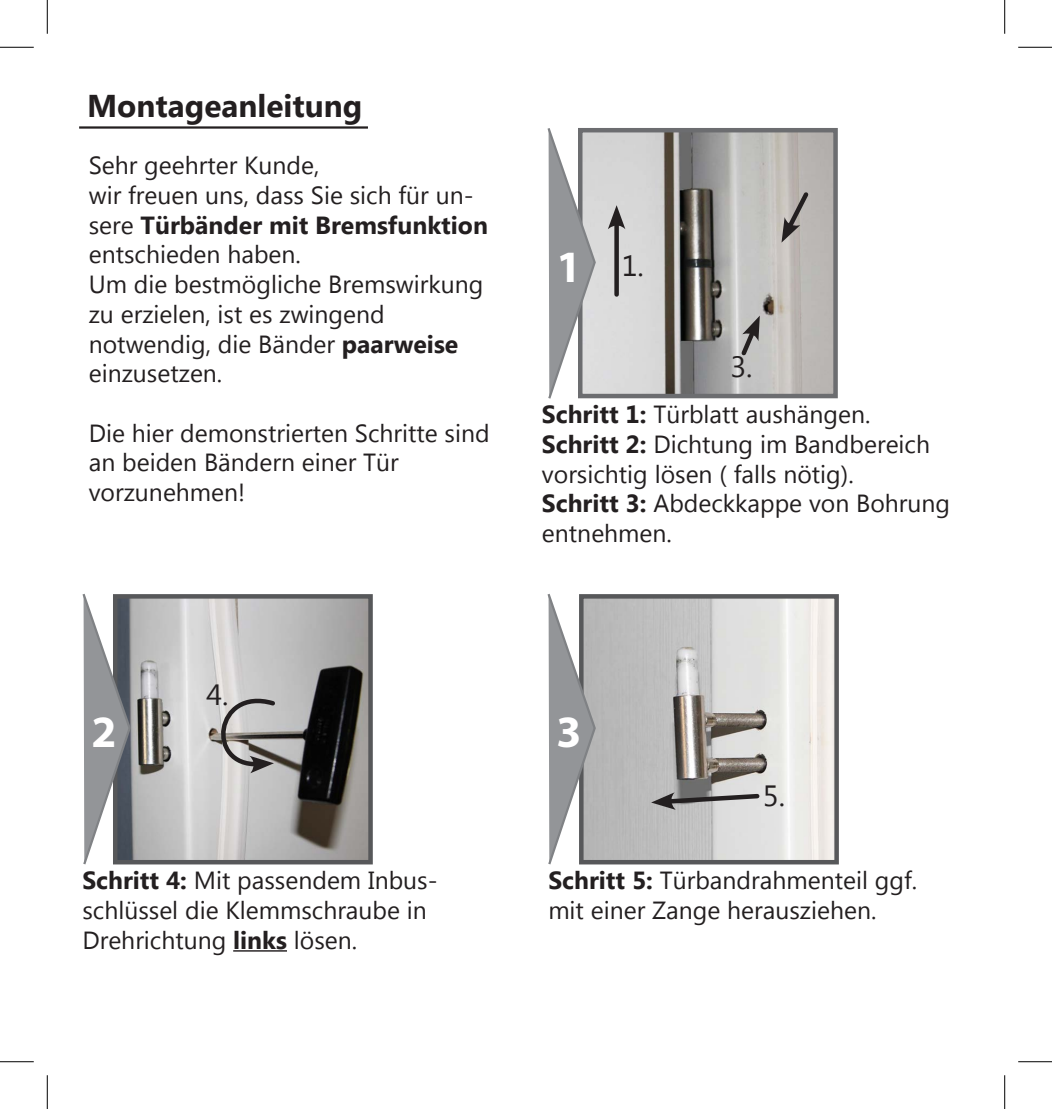
<style>
.page{position:relative;width:1052px;height:1109px;background:#fff}
.page>*{position:absolute;margin:0;border:0;box-sizing:border-box;transform-origin:0 0}
.t1{font:700 45px "Myriad Pro";color:#fff}
.t2{font:700 31.5px "Microsoft New Tai Lue";color:#231f20}
.t3{font:29.25px "Microsoft New Tai Lue";color:#231f20}
.t4{font:24.75px/29.7px "Microsoft New Tai Lue";color:#231f20}
.s1{font-weight:700}
</style>
<div class="page">
<img style="left:597px;top:133px;width:235px;height:260px">
<div style="left:578px;top:128px;width:259px;height:270px;border:4px solid #6c6d70"></div>
<img style="left:132px;top:599px;width:236px;height:260px">
<div style="left:113px;top:594px;width:260px;height:270px;border:4px solid #57585a"></div>
<img style="left:597px;top:599px;width:236px;height:260px">
<div style="left:579px;top:594px;width:259px;height:270px;border:4px solid #57585a"></div>
<hr style="left:233px;top:950px;width:54px;height:1px;background:#231f20">
<hr style="left:79px;top:126px;width:289px;height:3px;background:#231f20">
<svg style="left:205px;top:686px;width:73px;height:87px;background:#afadac"></svg>
<svg style="left:651px;top:791px;width:110px;height:19px;background:#969596"></svg>
<svg style="left:614px;top:229px;width:4px;height:65px"></svg>
<svg style="left:607px;top:205px;width:18px;height:24px"></svg>
<svg style="left:737px;top:315px;width:22px;height:44px"></svg>
<svg style="left:781px;top:188px;width:30px;height:55px;background:#a09b98"></svg>
<svg style="left:547px;top:128px;width:50px;height:271px"></svg>
<svg style="left:82px;top:593px;width:50px;height:272px"></svg>
<svg style="left:547px;top:593px;width:50px;height:272px"></svg>
<hr style="left:0;top:47px;width:34px;height:1px;background:#000">
<hr style="left:1017px;top:47px;width:34px;height:1px;background:#000">
<hr style="left:0;top:1061px;width:34px;height:1px;background:#000">
<hr style="left:1017px;top:1061px;width:34px;height:1px;background:#000">
<hr style="left:47px;top:0;width:1px;height:34px;background:#000">
<hr style="left:47px;top:1075px;width:1px;height:34px;background:#000">
<hr style="left:1004px;top:0;width:1px;height:34px;background:#000">
<hr style="left:1004px;top:1075px;width:1px;height:34px;background:#000">
<p class="t2" style="left:87px;top:88px;width:276px">Montageanleitung</p>
<p class="t4" style="left:89px;top:153px;width:232px">Sehr geehrter Kunde,</p>
<p class="t4" style="left:89px;top:182px;width:400px">wir freuen uns, dass Sie sich für un&shy;sere <span class="s1">Türbänder mit Bremsfunktion </span>entschieden haben.</p>
<p class="t4" style="left:89px;top:271px;width:396px">Um die bestmögliche Bremswirkung zu erzielen, ist es zwingend</p>
<p class="t4" style="left:89px;top:331px;width:371px">notwendig, die Bänder <span class="s1">paarweise </span>einzusetzen.</p>
<p class="t4" style="left:89px;top:420px;width:402px">Die hier demonstrierten Schritte sind an beiden Bändern einer Tür</p>
<p class="t4" style="left:89px;top:479px;width:158px">vorzunehmen!</p>
<p class="t1" style="left:556px;top:237px;width:26px">1</p>
<p class="t3" style="left:621px;top:249px;width:24px">1.</p>
<p class="t3" style="left:730px;top:350px;width:24px">3.</p>
<p class="t4" style="left:542px;top:401px;width:330px"><span class="s1">Schritt 1:</span> Türblatt aushängen.</p>
<p class="t4" style="left:542px;top:431px;width:389px"><span class="s1">Schritt 2:</span> Dichtung im Bandbereich vorsichtig lösen ( falls nötig).</p>
<p class="t4" style="left:542px;top:491px;width:409px"><span class="s1">Schritt 3:</span> Abdeckkappe von Bohrung entnehmen.</p>
<p class="t3" style="left:206px;top:678px;width:24px">4.</p>
<p class="t1" style="left:91px;top:703px;width:26px">2</p>
<p class="t1" style="left:556px;top:703px;width:26px">3</p>
<p class="t3" style="left:762px;top:778px;width:24px">5.</p>
<p class="t4" style="left:82px;top:867px;width:357px"><span class="s1">Schritt 4:</span> Mit passendem Inbus&shy;schlüssel die Klemmschraube in</p>
<p class="t4" style="left:82px;top:927px;width:276px">Drehrichtung <span class="s1">links</span> lösen.</p>
<p class="t4" style="left:548px;top:867px;width:370px"><span class="s1">Schritt 5:</span> Türbandrahmenteil ggf. mit einer Zange herausziehen.</p>
</div>
